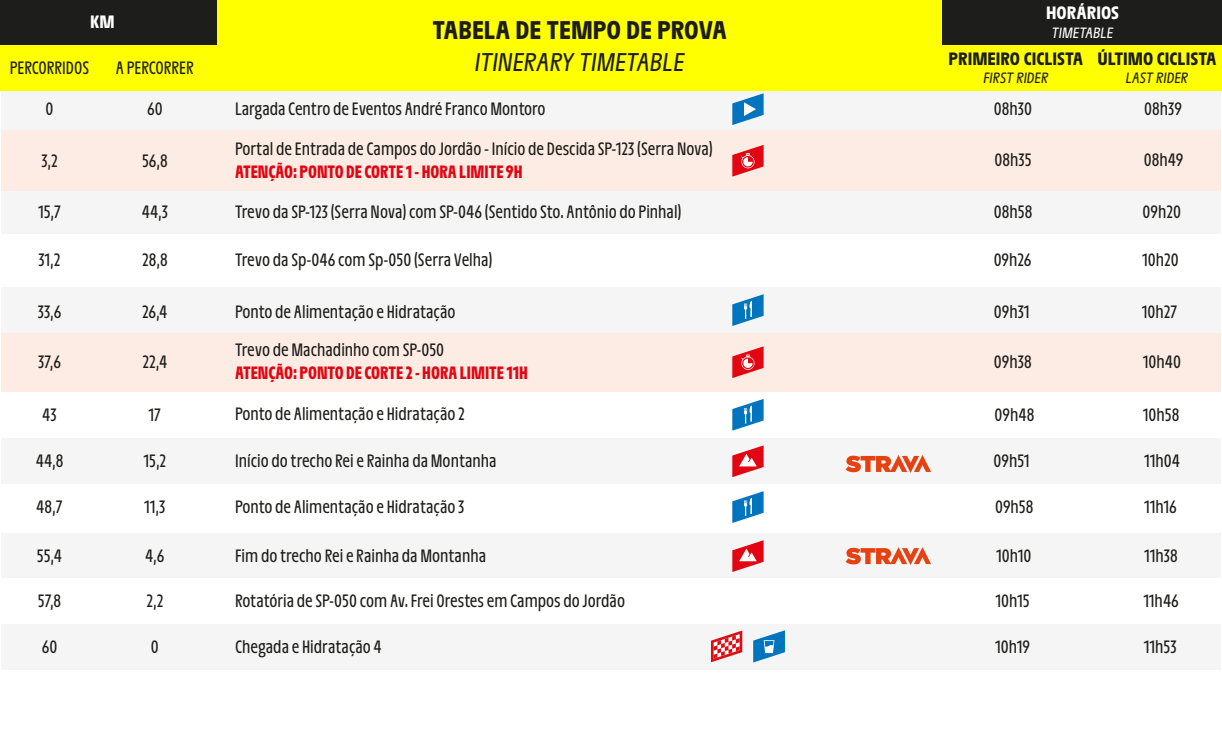
<style>
.page{position:relative;width:1222px;height:730px;background:#fff}
.page>*{position:absolute;margin:0;border:0;box-sizing:border-box;transform-origin:0 0}
.t1{font:700 27.15px "Galibier";color:#1d1d1b}
.t2{font:italic 27.15px "Galibier";color:#1d1d1b}
.t3{font:18.9px "Galibier Etroit";color:#1d1d1b}
.t4{font:700 18.9px "Galibier Etroit";color:#e20613}
.t5{font:700 18.9px "Galibier";color:#1d1d1b}
.t6{font:700 18.9px "Galibier";color:#fff}
.t7{font:italic 15.75px "Galibier";color:#1d1d1b}
.t8{font:italic 15.75px "Galibier";color:#fff}
</style>
<div class="page">
<div style="left:2px;top:332px;width:1219px;height:60px;background:#fdece4"></div>
<div style="left:2px;top:89px;width:1219px;height:45px;background:#f5f5f5"></div>
<div style="left:2px;top:188px;width:1219px;height:45px;background:#f5f5f5"></div>
<div style="left:2px;top:438px;width:1219px;height:45px;background:#f5f5f5"></div>
<div style="left:2px;top:533px;width:1219px;height:45px;background:#f5f5f5"></div>
<div style="left:2px;top:624px;width:1219px;height:45px;background:#f5f5f5"></div>
<div style="left:2px;top:287px;width:1219px;height:45px;background:#f5f5f5"></div>
<div style="left:2px;top:131px;width:1219px;height:60px;background:#fdece4"></div>
<div style="left:216px;top:0;width:727px;height:90px;background:#ff0"></div>
<div style="left:0;top:0;width:216px;height:45px;background:#1d1d1b"></div>
<div style="left:943px;top:0;width:279px;height:45px;background:#1d1d1b"></div>
<div style="left:943px;top:45px;width:279px;height:45px;background:#ff0"></div>
<div style="left:0;top:45px;width:216px;height:45px;background:#ff0"></div>
<svg style="left:732px;top:93px;width:32px;height:32px"></svg>
<svg style="left:732px;top:145px;width:32px;height:32px"></svg>
<svg style="left:732px;top:346px;width:32px;height:32px"></svg>
<svg style="left:732px;top:445px;width:32px;height:32px"></svg>
<svg style="left:732px;top:540px;width:32px;height:32px"></svg>
<svg style="left:732px;top:294px;width:32px;height:32px"></svg>
<svg style="left:732px;top:399px;width:32px;height:31px"></svg>
<svg style="left:732px;top:491px;width:32px;height:32px"></svg>
<svg style="left:845px;top:455px;width:86px;height:18px"></svg>
<svg style="left:845px;top:547px;width:86px;height:18px"></svg>
<svg style="left:711px;top:630px;width:31px;height:32px"></svg>
<svg style="left:753px;top:630px;width:32px;height:32px"></svg>
<p class="t6" style="left:90px;top:11px;width:26px">KM</p>
<h1 class="t1" style="left:432px;top:16px;width:296px">TABELA DE TEMPO DE PROVA</h1>
<h1 class="t2" style="left:475px;top:48px;width:211px">ITINERARY TIMETABLE</h1>
<p class="t3" style="left:10px;top:58px;width:81px">PERCORRIDOS</p>
<p class="t3" style="left:116px;top:58px;width:79px">A PERCORRER</p>
<p class="t3" style="left:46px;top:99px;width:9px">0</p>
<p class="t3" style="left:41px;top:150px;width:18px">3,2</p>
<p class="t3" style="left:38px;top:202px;width:25px">15,7</p>
<p class="t3" style="left:39px;top:250px;width:23px">31,2</p>
<p class="t3" style="left:38px;top:302px;width:25px">33,6</p>
<p class="t3" style="left:38px;top:352px;width:24px">37,6</p>
<p class="t3" style="left:42px;top:404px;width:16px">43</p>
<p class="t3" style="left:36px;top:451px;width:29px">44,8</p>
<p class="t3" style="left:36px;top:497px;width:28px">48,7</p>
<p class="t3" style="left:37px;top:546px;width:27px">55,4</p>
<p class="t3" style="left:38px;top:590px;width:25px">57,8</p>
<p class="t3" style="left:42px;top:636px;width:17px">60</p>
<p class="t3" style="left:147px;top:99px;width:17px">60</p>
<p class="t3" style="left:142px;top:150px;width:27px">56,8</p>
<p class="t3" style="left:142px;top:202px;width:28px">44,3</p>
<p class="t3" style="left:142px;top:250px;width:27px">28,8</p>
<p class="t3" style="left:142px;top:302px;width:27px">26,4</p>
<p class="t3" style="left:142px;top:352px;width:26px">22,4</p>
<p class="t3" style="left:149px;top:404px;width:14px">17</p>
<p class="t3" style="left:143px;top:451px;width:24px">15,2</p>
<p class="t3" style="left:144px;top:497px;width:23px">11,3</p>
<p class="t3" style="left:145px;top:546px;width:21px">4,6</p>
<p class="t3" style="left:146px;top:590px;width:18px">2,2</p>
<p class="t3" style="left:151px;top:637px;width:9px">0</p>
<p class="t3" style="left:235px;top:99px;width:312px">Largada Centro de Eventos André Franco Montoro</p>
<p class="t3" style="left:235px;top:139px;width:479px">Portal de Entrada de Campos do Jordão - Início de Descida SP-123 (Serra Nova)</p>
<p class="t4" style="left:235px;top:162px;width:289px">ATENÇÃO: PONTO DE CORTE 1 - HORA LIMITE 9H</p>
<p class="t3" style="left:235px;top:202px;width:448px">Trevo da SP-123 (Serra Nova) com SP-046 (Sentido Sto. Antônio do Pinhal)</p>
<p class="t3" style="left:235px;top:250px;width:259px">Trevo da Sp-046 com Sp-050 (Serra Velha)</p>
<p class="t3" style="left:235px;top:302px;width:222px">Ponto de Alimentação e Hidratação</p>
<p class="t3" style="left:235px;top:340px;width:211px">Trevo de Machadinho com SP-050</p>
<p class="t4" style="left:235px;top:363px;width:294px">ATENÇÃO: PONTO DE CORTE 2 - HORA LIMITE 11H</p>
<p class="t3" style="left:235px;top:404px;width:231px">Ponto de Alimentação e Hidratação 2</p>
<p class="t3" style="left:235px;top:451px;width:263px">Início do trecho Rei e Rainha da Montanha</p>
<p class="t3" style="left:235px;top:496px;width:231px">Ponto de Alimentação e Hidratação 3</p>
<p class="t3" style="left:235px;top:545px;width:253px">Fim do trecho Rei e Rainha da Montanha</p>
<p class="t3" style="left:235px;top:590px;width:391px">Rotatória de SP-050 com Av. Frei Orestes em Campos do Jordão</p>
<p class="t3" style="left:235px;top:636px;width:148px">Chegada e Hidratação 4</p>
<p class="t6" style="left:1046px;top:2px;width:74px">HORÁRIOS</p>
<p class="t8" style="left:1052px;top:24px;width:63px">TIMETABLE</p>
<p class="t5" style="left:948px;top:48px;width:136px">PRIMEIRO CICLISTA</p>
<p class="t7" style="left:983px;top:70px;width:66px">FIRST RIDER</p>
<p class="t5" style="left:1097px;top:48px;width:121px">ÚLTIMO CICLISTA</p>
<p class="t7" style="left:1126px;top:70px;width:64px">LAST RIDER</p>
<p class="t3" style="left:994px;top:99px;width:40px">08h30</p>
<p class="t3" style="left:994px;top:150px;width:39px">08h35</p>
<p class="t3" style="left:994px;top:202px;width:40px">08h58</p>
<p class="t3" style="left:994px;top:250px;width:39px">09h26</p>
<p class="t3" style="left:994px;top:302px;width:37px">09h31</p>
<p class="t3" style="left:994px;top:352px;width:39px">09h38</p>
<p class="t3" style="left:994px;top:404px;width:41px">09h48</p>
<p class="t3" style="left:993px;top:451px;width:38px">09h51</p>
<p class="t3" style="left:995px;top:496px;width:40px">09h58</p>
<p class="t3" style="left:996px;top:545px;width:37px">10h10</p>
<p class="t3" style="left:995px;top:590px;width:36px">10h15</p>
<p class="t3" style="left:995px;top:636px;width:36px">10h19</p>
<p class="t3" style="left:1144px;top:99px;width:39px">08h39</p>
<p class="t3" style="left:1144px;top:150px;width:41px">08h49</p>
<p class="t3" style="left:1142px;top:202px;width:40px">09h20</p>
<p class="t3" style="left:1142px;top:250px;width:38px">10h20</p>
<p class="t3" style="left:1142px;top:302px;width:37px">10h27</p>
<p class="t3" style="left:1143px;top:352px;width:40px">10h40</p>
<p class="t3" style="left:1143px;top:404px;width:38px">10h58</p>
<p class="t3" style="left:1144px;top:451px;width:37px">11h04</p>
<p class="t3" style="left:1144px;top:497px;width:34px">11h16</p>
<p class="t3" style="left:1144px;top:546px;width:35px">11h38</p>
<p class="t3" style="left:1143px;top:590px;width:37px">11h46</p>
<p class="t3" style="left:1144px;top:636px;width:34px">11h53</p>
</div>
